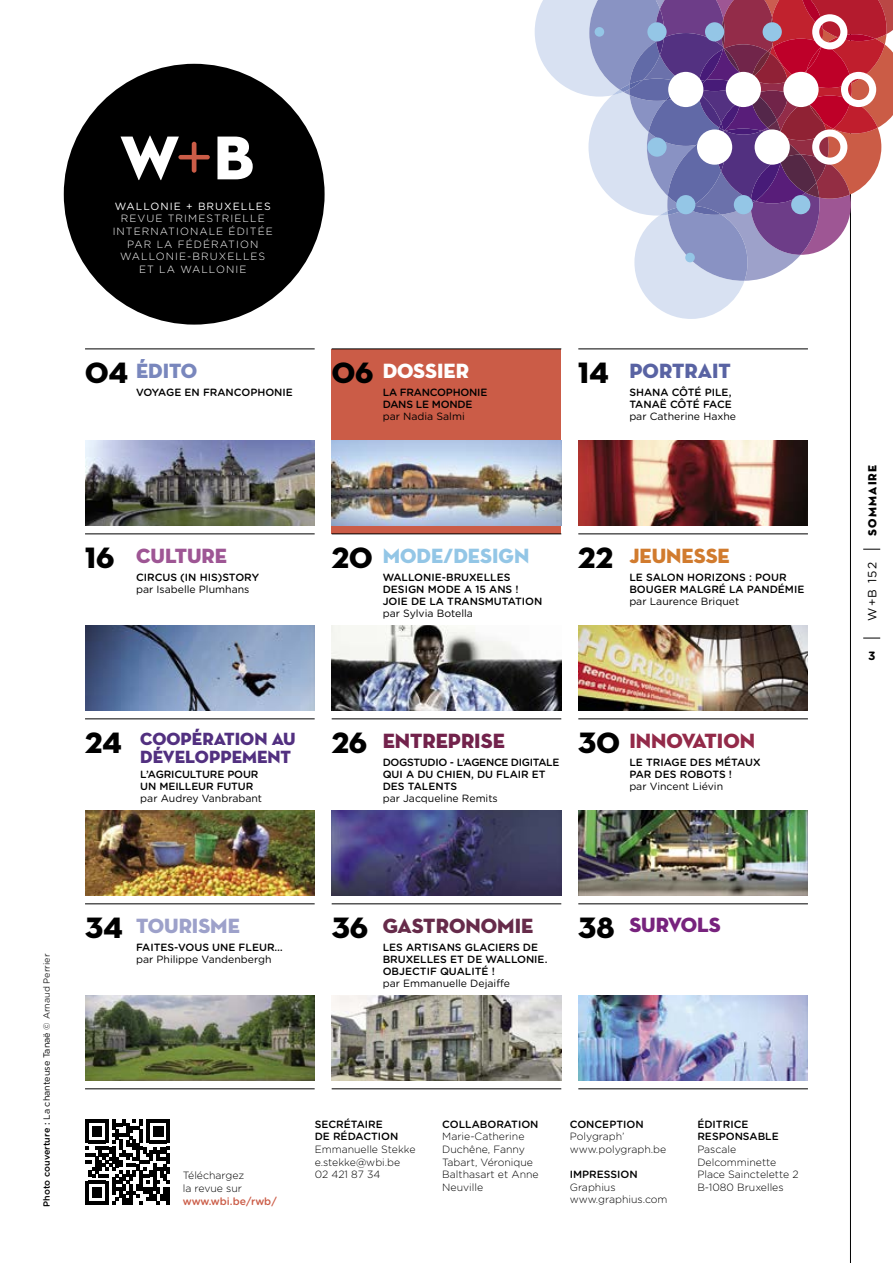
<style>
.page{position:relative;width:893px;height:1263px;background:#fff}
.page>*{position:absolute;margin:0;border:0;box-sizing:border-box;transform-origin:0 0}
.t1{font:62.85px "Neutra Disp Titling";color:#fff}
.t2{font:30px "Neutra Disp Titling";color:#000}
.t3{font:21px "Neutra Disp Titling";color:#662b4a}
.t4{font:21px "Neutra Disp Titling";color:#93c6e6}
.t5{font:21px "Neutra Disp Titling";color:#72224b}
.t6{font:21px "Neutra Disp Titling";color:#932a49}
.t7{font:21px "Neutra Disp Titling";color:#9da1ca}
.t8{font:21px "Neutra Disp Titling";color:#5963a3}
.t9{font:21px "Neutra Disp Titling";color:#d17b2e}
.t10{font:21px "Neutra Disp Titling";color:#9e5694}
.t11{font:21px "Neutra Disp Titling";color:#77237d}
.t12{font:21px "Neutra Disp Titling";color:#fff}
.t13{font:21px "Neutra Disp Titling";color:#7987bd}
.t14{font:18px/18px "Neutra Disp Titling";color:#523080}
.t15{font:12px "Neutra Disp Titling";letter-spacing:.1em;color:#000}
.t16{font:12px "Gotham Rounded";color:#000}
.t17{font:700 12px "Gotham Rounded";color:#000}
.t18{font:500 10.5px/12px "Gotham Rounded";color:#000}
.t19{font:300 10.5px/12.6px "Gotham Rounded";color:#000}
.t20{font:10.5px "Gotham Rounded";color:#000}
.t21{font:300 10.5px "Gotham Rounded";letter-spacing:.1em;color:#fff}
.t22{font:500 10.5px/12px "Gotham Rounded";letter-spacing:-.03em;color:#000}
.t23{font:500 10.5px "Gotham Rounded";letter-spacing:-.02em;color:#000}
.t24{font:10.5px "Gotham Rounded";letter-spacing:.1em;color:#fff}
.t25{font:500 10.5px "Gotham Rounded";color:#cb5c47}
.t26{font:500 9px "Gotham Rounded";color:#000}
.s1{font-family:"Gotham Rounded";color:#cb5c47}
.s2{font-weight:400}
.s3{font-weight:400;color:#292929}
</style>
<div class="page">
<hr style="left:850px;top:0;width:1px;height:1263px;background:#000">
<div style="left:64px;top:64px;width:261px;height:261px;background:#000;border-radius:50%"></div>
<img style="left:85px;top:440px;width:230px;height:85px">
<img style="left:85px;top:625px;width:230px;height:85px">
<img style="left:85px;top:810px;width:230px;height:85px">
<img style="left:85px;top:995px;width:230px;height:85px">
<img style="left:332px;top:995px;width:229px;height:85px">
<img style="left:332px;top:625px;width:229px;height:85px">
<img style="left:332px;top:810px;width:229px;height:85px">
<img style="left:578px;top:995px;width:230px;height:85px">
<img style="left:578px;top:440px;width:230px;height:85px">
<img style="left:578px;top:625px;width:230px;height:85px">
<img style="left:578px;top:810px;width:230px;height:85px">
<hr style="left:85px;top:349px;width:230px;height:1px;background:#000">
<hr style="left:85px;top:534px;width:230px;height:1px;background:#000">
<hr style="left:85px;top:719px;width:230px;height:1px;background:#000">
<hr style="left:85px;top:903px;width:230px;height:1px;background:#000">
<hr style="left:332px;top:903px;width:229px;height:1px;background:#000">
<hr style="left:85px;top:1088px;width:230px;height:1px;background:#000">
<hr style="left:332px;top:1088px;width:229px;height:1px;background:#000">
<hr style="left:332px;top:719px;width:229px;height:1px;background:#000">
<hr style="left:578px;top:903px;width:230px;height:1px;background:#000">
<hr style="left:578px;top:1088px;width:230px;height:1px;background:#000">
<hr style="left:578px;top:349px;width:230px;height:1px;background:#000">
<hr style="left:578px;top:534px;width:230px;height:1px;background:#000">
<hr style="left:578px;top:719px;width:230px;height:1px;background:#000">
<svg style="left:535px;top:0;width:358px;height:319px"></svg>
<div style="left:734px;top:195px;width:19px;height:19px;background:#94c6e6;border-radius:50%"></div>
<div style="left:332px;top:349px;width:229px;height:185px;background:#cb5c47"></div>
<img style="left:332px;top:440px;width:229px;height:85px">
<hr style="left:332px;top:349px;width:229px;height:1px;background:#000">
<hr style="left:332px;top:534px;width:229px;height:1px;background:#000">
<svg style="left:85px;top:1119px;width:85px;height:85px"></svg>
<hr style="left:167px;top:1187px;width:3px;height:17px;background:#000">
<svg style="left:863px;top:638px;width:17px;height:1px"></svg>
<svg style="left:863px;top:549px;width:17px;height:1px"></svg>
<p class="t1" style="left:120px;top:119px;width:135px">W<span class="s1">+</span>B</p>
<p class="t24" style="left:115px;top:200px;width:158px">WALLONIE + BRUXELLES</p>
<p class="t21" style="left:121px;top:212px;width:145px">REVUE TRIMESTRIELLE</p>
<p class="t21" style="left:113px;top:225px;width:162px">INTERNATIONALE ÉDITÉE</p>
<p class="t21" style="left:127px;top:237px;width:133px">PAR LA FÉDÉRATION</p>
<p class="t21" style="left:120px;top:250px;width:147px">WALLONIE-BRUXELLES</p>
<p class="t21" style="left:139px;top:263px;width:109px">ET LA WALLONIE</p>
<p class="t2" style="left:85px;top:354px;width:45px">04</p>
<p class="t13" style="left:136px;top:358px;width:63px">ÉDITO</p>
<p class="t18" style="left:136px;top:386px;width:158px">VOYAGE EN FRANCOPHONIE</p>
<p class="t2" style="left:332px;top:354px;width:43px">06</p>
<p class="t12" style="left:383px;top:358px;width:88px">DOSSIER</p>
<p class="t23" style="left:383px;top:386px;width:106px">LA FRANCOPHONIE</p>
<p class="t23" style="left:383px;top:398px;width:91px">DANS LE MONDE</p>
<p class="t20" style="left:383px;top:410px;width:84px">par Nadia Salmi</p>
<p class="t2" style="left:578px;top:354px;width:32px">14</p>
<p class="t8" style="left:629px;top:358px;width:103px">PORTRAIT</p>
<p class="t18" style="left:629px;top:386px;width:104px">SHANA CÔTÉ PILE,</p>
<p class="t18" style="left:629px;top:398px;width:104px">TANAË CÔTÉ FACE</p>
<p class="t20" style="left:629px;top:410px;width:108px">par Catherine Haxhe</p>
<p class="t2" style="left:85px;top:539px;width:31px">16</p>
<p class="t10" style="left:136px;top:543px;width:92px">CULTURE</p>
<p class="t18" style="left:136px;top:571px;width:124px">CIRCUS (IN HIS)STORY</p>
<p class="t20" style="left:136px;top:583px;width:115px">par Isabelle Plumhans</p>
<p class="t2" style="left:332px;top:539px;width:42px">20</p>
<p class="t4" style="left:383px;top:543px;width:148px">MODE/DESIGN</p>
<p class="t18" style="left:383px;top:571px;width:129px">WALLONIE-BRUXELLES</p>
<p class="t18" style="left:383px;top:583px;width:137px">DESIGN MODE A 15 ANS !</p>
<p class="t18" style="left:383px;top:595px;width:161px">JOIE DE LA TRANSMUTATION</p>
<p class="t20" style="left:383px;top:607px;width:92px">par Sylvia Botella</p>
<p class="t2" style="left:578px;top:539px;width:36px">22</p>
<p class="t9" style="left:629px;top:543px;width:102px">JEUNESSE</p>
<p class="t18" style="left:629px;top:571px;width:177px">LE SALON HORIZONS : POUR<br>BOUGER MALGRÉ LA PANDÉMIE</p>
<p class="t20" style="left:629px;top:595px;width:111px">par Laurence Briquet</p>
<p class="t2" style="left:85px;top:724px;width:39px">24</p>
<p class="t14" style="left:140px;top:730px;width:157px">COOPÉRATION AU<br>DÉVELOPPEMENT</p>
<p class="t18" style="left:140px;top:768px;width:120px">L’AGRICULTURE POUR</p>
<p class="t18" style="left:140px;top:780px;width:115px">UN MEILLEUR FUTUR</p>
<p class="t20" style="left:140px;top:792px;width:123px">par Audrey Vanbrabant</p>
<p class="t2" style="left:332px;top:724px;width:37px">26</p>
<p class="t5" style="left:383px;top:728px;width:124px">ENTREPRISE</p>
<p class="t22" style="left:383px;top:756px;width:178px">DOGSTUDIO - L’AGENCE DIGITALE<br>QUI A DU CHIEN, DU FLAIR ET<br>DES TALENTS</p>
<p class="t20" style="left:383px;top:792px;width:117px">par Jacqueline Remits</p>
<p class="t2" style="left:578px;top:724px;width:43px">30</p>
<p class="t6" style="left:629px;top:728px;width:127px">INNOVATION</p>
<p class="t18" style="left:629px;top:756px;width:133px">LE TRIAGE DES MÉTAUX</p>
<p class="t18" style="left:629px;top:768px;width:104px">PAR DES ROBOTS !</p>
<p class="t20" style="left:629px;top:780px;width:95px">par Vincent Liévin</p>
<p class="t26" style="left:41px;top:1206px;width:254px;rotate:-90deg">Photo couverture : <span class="s2">La chanteuse Tanaë</span> <span class="s3">© Arnaud Perrier</span></p>
<p class="t2" style="left:85px;top:909px;width:40px">34</p>
<p class="t2" style="left:332px;top:909px;width:38px">36</p>
<p class="t7" style="left:136px;top:913px;width:105px">TOURISME</p>
<p class="t18" style="left:136px;top:941px;width:148px">FAITES-VOUS UNE FLEUR…</p>
<p class="t20" style="left:136px;top:953px;width:137px">par Philippe Vandenbergh</p>
<p class="t3" style="left:383px;top:913px;width:152px">GASTRONOMIE</p>
<p class="t18" style="left:383px;top:941px;width:166px">LES ARTISANS GLACIERS DE<br>BRUXELLES ET DE WALLONIE.<br>OBJECTIF QUALITÉ !</p>
<p class="t20" style="left:383px;top:977px;width:129px">par Emmanuelle Dejaiffe</p>
<p class="t2" style="left:578px;top:909px;width:38px">38</p>
<p class="t11" style="left:629px;top:912px;width:93px">SURVOLS</p>
<p class="t19" style="left:183px;top:1169px;width:63px">Téléchargez</p>
<p class="t19" style="left:183px;top:1182px;width:61px">la revue sur</p>
<p class="t25" style="left:183px;top:1194px;width:95px">www.wbi.be/rwb/</p>
<p class="t18" style="left:315px;top:1118px;width:70px">SECRÉTAIRE</p>
<p class="t18" style="left:315px;top:1131px;width:85px">DE RÉDACTION</p>
<p class="t19" style="left:315px;top:1143px;width:103px">Emmanuelle Stekke</p>
<p class="t19" style="left:315px;top:1155px;width:87px">e.stekke@wbi.be</p>
<p class="t19" style="left:315px;top:1168px;width:67px">02 421 87 34</p>
<p class="t18" style="left:442px;top:1118px;width:98px">COLLABORATION</p>
<p class="t19" style="left:442px;top:1130px;width:98px">Marie-Catherine<br>Duchêne, Fanny<br>Tabart, Véronique<br>Balthasart et Anne<br>Neuville</p>
<p class="t18" style="left:570px;top:1118px;width:75px">CONCEPTION</p>
<p class="t19" style="left:570px;top:1130px;width:56px">Polygraph’</p>
<p class="t19" style="left:570px;top:1143px;width:98px">www.polygraph.be</p>
<p class="t18" style="left:570px;top:1168px;width:69px">IMPRESSION</p>
<p class="t19" style="left:570px;top:1181px;width:47px">Graphius</p>
<p class="t19" style="left:570px;top:1193px;width:99px">www.graphius.com</p>
<p class="t18" style="left:697px;top:1118px;width:83px;line-height:12.6px">ÉDITRICE<br>RESPONSABLE</p>
<p class="t19" style="left:697px;top:1143px;width:81px">Pascale<br>Delcomminette</p>
<p class="t19" style="left:697px;top:1168px;width:103px">Place Sainctelette 2</p>
<p class="t19" style="left:697px;top:1181px;width:88px">B-1080 Bruxelles</p>
<p class="t15" style="left:865px;top:536px;width:72px;rotate:-90deg">SOMMAIRE</p>
<p class="t16" style="left:865px;top:621px;width:60px;rotate:-90deg">W+B 152</p>
<p class="t17" style="left:868px;top:649px;width:9px">3</p>
</div>
